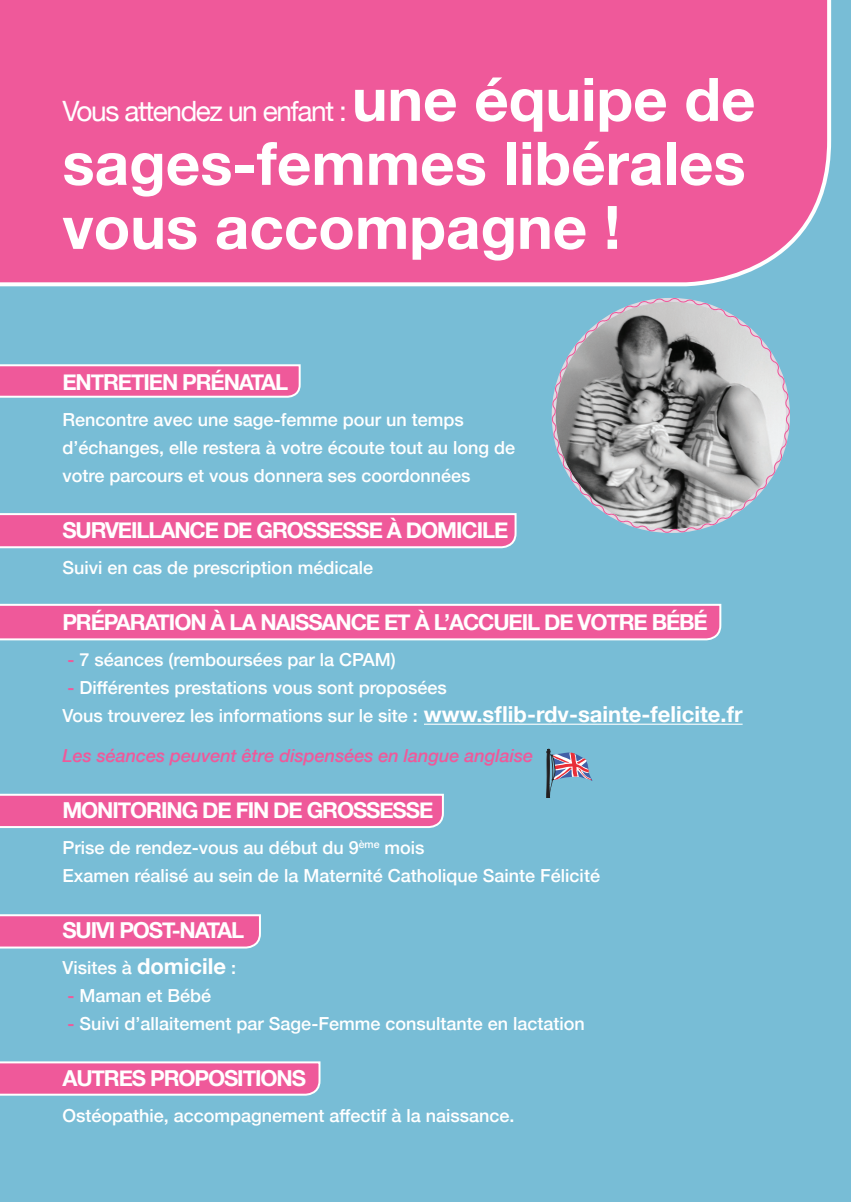
<style>
.page{position:relative;width:851px;height:1202px;background:#fff}
.page>*{position:absolute;margin:0;border:0;box-sizing:border-box;transform-origin:0 0}
.texte_courant_justif{font:700 60px/64px "Helvetica Neue";color:#fff}
.texte_courant_justif-2{font:28px "Helvetica Neue";letter-spacing:-.05em;color:#fff}
.texte_courant_justif-3{font:700 22px "Helvetica Neue";letter-spacing:-.05em;color:#fff}
.t1{font:500 18px/28px "Helvetica Neue";color:#fff}
.t2{font:italic 500 18px "Helvetica Neue";color:#ef599a}
.s1{font-weight:700;font-size:60px}
.s2{color:#ef599a}
.s3{font-weight:700;font-size:22px}
</style>
<div class="page">
<div style="left:0;top:0;width:850px;height:1202px;background:#78bdd6"></div>
<svg style="left:551px;top:298px;width:238px;height:235px"></svg>
<svg style="left:0;top:364px;width:301px;height:34px;background:#ee6fa7"></svg>
<svg style="left:0;top:513px;width:517px;height:36px;background:#ed6ea7"></svg>
<svg style="left:0;top:603px;width:722px;height:38px;background:#eb6ea7"></svg>
<svg style="left:0;top:793px;width:444px;height:35px;background:#ed6ea6"></svg>
<svg style="left:0;top:914px;width:261px;height:35px;background:#ed6fa7"></svg>
<svg style="left:0;top:1061px;width:321px;height:35px;background:#ed6fa7"></svg>
<svg style="left:546px;top:748px;width:46px;height:50px"></svg>
<hr style="left:424px;top:724px;width:318px;height:1px;background:#fff">
<div style="left:0;top:0;width:832px;height:287px;background:#ef599a"></div>
<p class="texte_courant_justif-2" style="left:62px;top:91px;width:694px">Vous attendez un enfant : <span class="s1">une équipe de</span></p>
<p class="texte_courant_justif" style="left:62px;top:133px;width:684px">sages-femmes libérales vous accompagne !</p>
<p class="texte_courant_justif-3" style="left:62px;top:365px;width:227px">ENTRETIEN PRÉNATAL</p>
<p class="t1" style="left:62px;top:405px;width:454px">Rencontre avec une sage-femme pour un temps d’échanges, elle restera à votre écoute tout au long de votre parcours et vous donnera ses coordonnées</p>
<p class="texte_courant_justif-3" style="left:62px;top:513px;width:447px">SURVEILLANCE DE GROSSESSE À DOMICILE</p>
<p class="t1" style="left:62px;top:553px;width:312px">Suivi en cas de prescription médicale</p>
<p class="texte_courant_justif-3" style="left:62px;top:605px;width:647px">PRÉPARATION À LA NAISSANCE ET À L’ACCUEIL DE VOTRE BÉBÉ</p>
<p class="t1" style="left:67px;top:645px;width:330px"><span class="s2">-</span> 7 séances (remboursées par la CPAM)</p>
<p class="t1" style="left:62px;top:673px;width:681px"><span class="s2">-</span> Différentes prestations vous sont proposées<br>Vous trouverez les informations sur le site : <span class="s3">www.sflib-rdv-sainte-felicite.fr</span></p>
<p class="t2" style="left:62px;top:740px;width:472px">Les séances peuvent être dispensées en langue anglaise</p>
<p class="texte_courant_justif-3" style="left:62px;top:793px;width:372px">MONITORING DE FIN DE GROSSESSE</p>
<p class="t1" style="left:62px;top:833px;width:539px">Prise de rendez-vous au début du 9<sup>ème</sup> mois<br>Examen réalisé au sein de la Maternité Catholique Sainte Félicité</p>
<p class="texte_courant_justif-3" style="left:62px;top:913px;width:183px">SUIVI POST-NATAL</p>
<p class="t1" style="left:62px;top:953px;width:175px">Visites à <span class="s3">domicile</span> :</p>
<p class="t1" style="left:67px;top:981px;width:145px"><span class="s2">-</span> Maman et Bébé</p>
<p class="t1" style="left:67px;top:1009px;width:519px"><span class="s2">-</span> Suivi d’allaitement par Sage-Femme consultante en lactation</p>
<p class="texte_courant_justif-3" style="left:62px;top:1061px;width:245px">AUTRES PROPOSITIONS</p>
<p class="t1" style="left:62px;top:1101px;width:453px">Ostéopathie, accompagnement affectif à la naissance.</p>
</div>
